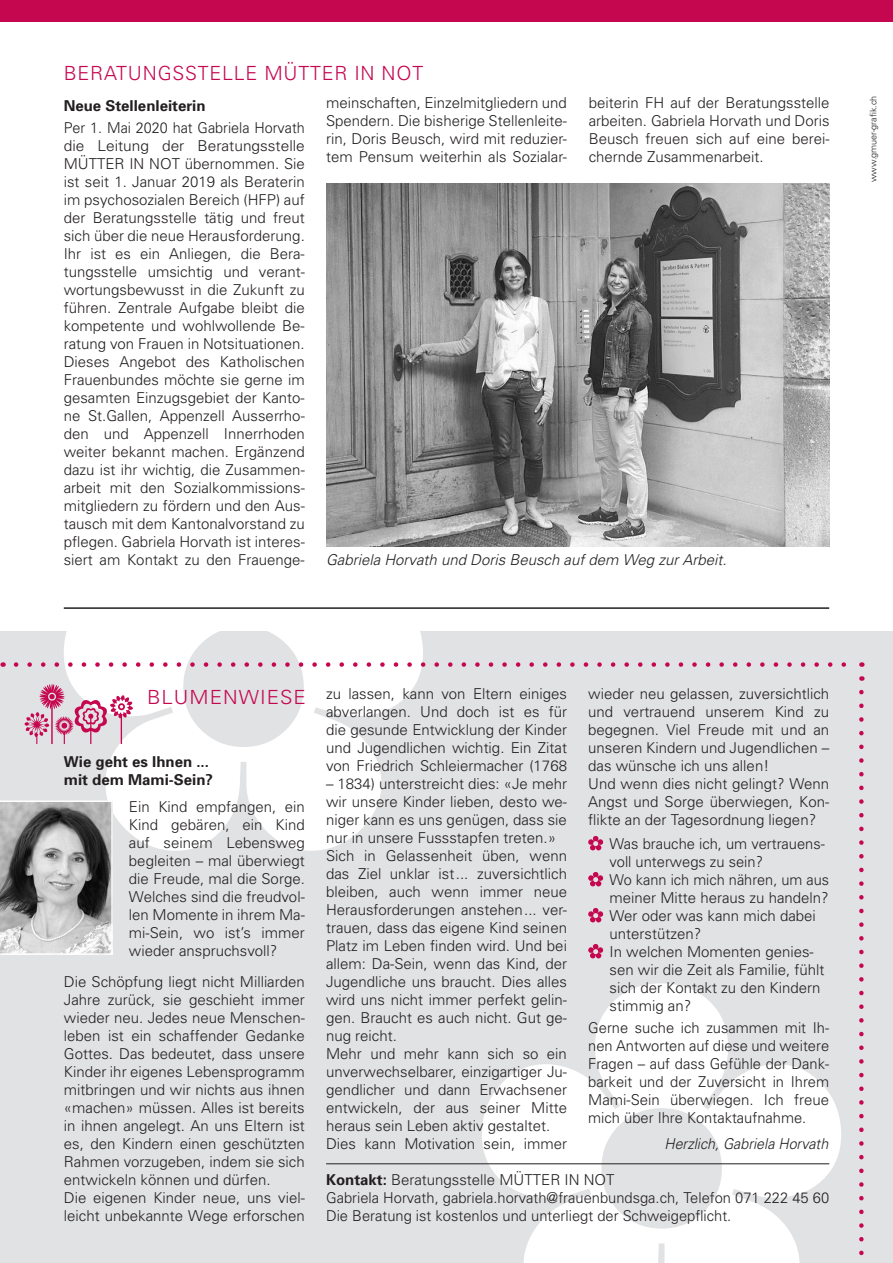
<style>
.page{position:relative;width:893px;height:1263px;background:#fff}
.page>*{position:absolute;margin:0;border:0;box-sizing:border-box;transform-origin:0 0}
.t1{font:300 19.5px "Univers";letter-spacing:.04em;color:#c50750}
.t2{font:300 19.5px "Univers";letter-spacing:.04em;color:#c50750;scale:1.04 1}
.t3{font:300 15px/18px "Univers";color:#231f20;text-align:justify}
.t4{font:300 15px/18px "Univers";color:#231f20;text-align:justify;scale:.96 1}
.t5{font:700 15px/18px "Univers";color:#231f20}
.t6{font:italic 300 15px "Univers";color:#231f20}
.t7{font:italic 300 15px "Univers";color:#231f20;scale:.95 1}
.t8{font:300 9px "Univers";color:#231f20}
.s1{font-weight:700}
</style>
<div class="page">
<div style="left:0;top:0;width:893px;height:21px;background:#c50750"></div>
<div style="left:0;top:631px;width:893px;height:632px;background:#e1e2e4"></div>
<svg style="left:64px;top:546px;width:359px;height:305px;fill:#fff"></svg>
<svg style="left:482px;top:983px;width:359px;height:280px;fill:#fff"></svg>
<svg style="left:588px;top:836px;width:15px;height:14px"></svg>
<svg style="left:588px;top:872px;width:15px;height:14px"></svg>
<svg style="left:588px;top:908px;width:15px;height:14px"></svg>
<svg style="left:588px;top:944px;width:15px;height:14px"></svg>
<img style="left:24px;top:684px;width:109px;height:60px">
<svg style="left:0;top:800px;width:113px;height:155px"></svg>
<hr style="left:326px;top:1163px;width:503px;height:1px;background:#231f20">
<svg style="left:16px;top:662px;width:830px;height:5px"></svg>
<svg style="left:859px;top:692px;width:5px;height:564px"></svg>
<hr style="left:64px;top:607px;width:765px;height:2px;background:#231f20">
<img style="left:326px;top:184px;width:504px;height:362px">
<h1 class="t1" style="left:64px;top:61px;width:361px">BERATUNGSSTELLE MÜTTER IN NOT</h1>
<p class="t5" style="left:64px;top:96px;width:143px">Neue Stellenleiterin</p>
<p class="t4" style="left:64px;top:119px;width:253px">Per 1. Mai 2020 hat Gabriela Horvath die Leitung der Beratungsstelle MÜTTER IN NOT übernommen. Sie ist seit 1. Januar 2019 als Beraterin im psychosozialen Bereich (HFP) auf der Beratungsstelle tätig und freut sich über die neue Herausforderung.<br>Ihr ist es ein Anliegen, die Bera&shy;tungsstelle umsichtig und verant&shy;wortungsbewusst in die Zukunft zu führen. Zentrale Aufgabe bleibt die kompetente und wohlwollende Be&shy;ratung von Frauen in Notsituationen.<br>Dieses Angebot des Katholischen Frauenbundes möchte sie gerne im gesamten Einzugsgebiet der Kanto&shy;ne St.Gallen, Appenzell Ausserrho&shy;den und Appenzell Innerrhoden weiter bekannt machen. Ergänzend dazu ist ihr wichtig, die Zusammen&shy;arbeit mit den Sozialkommissions&shy;mitgliedern zu fördern und den Aus&shy;tausch mit dem Kantonalvorstand zu pflegen. Gabriela Horvath ist interes&shy;siert am Kontakt zu den Frauenge-</p>
<p class="t3" style="left:326px;top:93px;width:242px">meinschaften, Einzelmitgliedern und Spendern. Die bisherige Stellenleite&shy;rin, Doris Beusch, wird mit reduzier&shy;tem Pensum weiterhin als Sozialar-</p>
<p class="t3" style="left:589px;top:93px;width:242px">beiterin FH auf der Beratungsstelle arbeiten. Gabriela Horvath und Doris Beusch freuen sich auf eine berei&shy;chernde Zusammenarbeit.</p>
<p class="t6" style="left:326px;top:551px;width:402px">Gabriela Horvath und Doris Beusch auf dem Weg zur Arbeit.</p>
<p class="t8" style="left:868px;top:182px;width:88px;rotate:-90deg">www.gmuer-grafik.ch</p>
<h1 class="t2" style="left:147px;top:685px;width:154px">BLUMENWIESE</h1>
<p class="t5" style="left:64px;top:752px;width:151px">Wie geht es Ihnen ... mit dem Mami-Sein?</p>
<p class="t3" style="left:129px;top:797px;width:177px">Ein Kind empfangen, ein Kind gebären, ein Kind auf seinem Lebensweg begleiten – mal überwiegt die Freude, mal die Sorge.<br>Welches sind die freudvol&shy;len Momente in ihrem Ma&shy;mi-Sein, wo ist’s immer wieder anspruchsvoll?</p>
<p class="t3" style="left:64px;top:972px;width:242px;text-align:left">Die Schöpfung liegt nicht Milliarden Jahre zurück, sie geschieht immer wieder neu. Jedes neue Menschen&shy;leben ist ein schaffender Gedanke Gottes. Das bedeutet, dass unsere Kinder ihr eigenes Lebensprogramm mitbringen und wir nichts aus ihnen «machen» müssen. Alles ist bereits in ihnen angelegt. An uns Eltern ist es, den Kindern einen geschützten Rahmen vorzugeben, indem sie sich entwickeln können und dürfen.<br>Die eigenen Kinder neue, uns viel&shy;leicht unbekannte Wege erforschen</p>
<p class="t3" style="left:326px;top:684px;width:242px">zu lassen, kann von Eltern einiges abverlangen. Und doch ist es für die gesunde Entwicklung der Kinder und Jugendlichen wichtig. Ein Zitat von Friedrich Schleiermacher (1768</p>
<p class="t3" style="left:326px;top:774px;width:242px;text-align:left">– 1834) unterstreicht dies: «Je mehr wir unsere Kinder lieben, desto we&shy;niger kann es uns genügen, dass sie nur in unsere Fussstapfen treten.» Sich in Gelassenheit üben, wenn das Ziel unklar ist... zuversichtlich bleiben, auch wenn immer neue Herausforderungen anstehen... ver&shy;trauen, dass das eigene Kind seinen Platz im Leben finden wird. Und bei allem: Da-Sein, wenn das Kind, der Jugendliche uns braucht. Dies alles wird uns nicht immer perfekt gelin&shy;gen. Braucht es auch nicht. Gut ge&shy;nug reicht.<br>Mehr und mehr kann sich so ein unverwechselbarer, einzigartiger Ju&shy;gendlicher und dann Erwachsener entwickeln, der aus seiner Mitte heraus sein Leben aktiv gestaltet.<br>Dies kann Motivation sein, immer</p>
<p class="t3" style="left:588px;top:684px;width:242px;text-align:left">wieder neu gelassen, zuversichtlich und vertrauend unserem Kind zu begegnen. Viel Freude mit und an unseren Kindern und Jugendlichen – das wünsche ich uns allen!<br>Und wenn dies nicht gelingt? Wenn<br>Angst und Sorge überwiegen, Kon&shy;flikte an der Tagesordnung liegen?</p>
<p class="t3" style="left:609px;top:834px;width:221px;text-align:left">Was brauche ich, um vertrauens&shy;voll unterwegs zu sein?<br>Wo kann ich mich nähren, um aus meiner Mitte heraus zu handeln?<br>Wer oder was kann mich dabei unterstützen?<br>In welchen Momenten genies&shy;sen wir die Zeit als Familie, fühlt sich der Kontakt zu den Kindern stimmig an?</p>
<p class="t3" style="left:588px;top:1018px;width:242px">Gerne suche ich zusammen mit Ih&shy;nen Antworten auf diese und weitere Fragen – auf dass Gefühle der Dank&shy;barkeit und der Zuversicht in Ihrem Mami-Sein überwiegen. Ich freue mich über Ihre Kontaktaufnahme.</p>
<p class="t7" style="left:664px;top:1134px;width:174px">Herzlich, Gabriela Horvath</p>
<p class="t3" style="left:326px;top:1170px;width:505px;text-align:left"><span class="s1">Kontakt:</span> Beratungsstelle MÜTTER IN NOT<br>Gabriela Horvath, gabriela.horvath@frauenbundsga.ch, Telefon 071 222 45 60<br>Die Beratung ist kostenlos und unterliegt der Schweigepflicht.</p>
</div>
